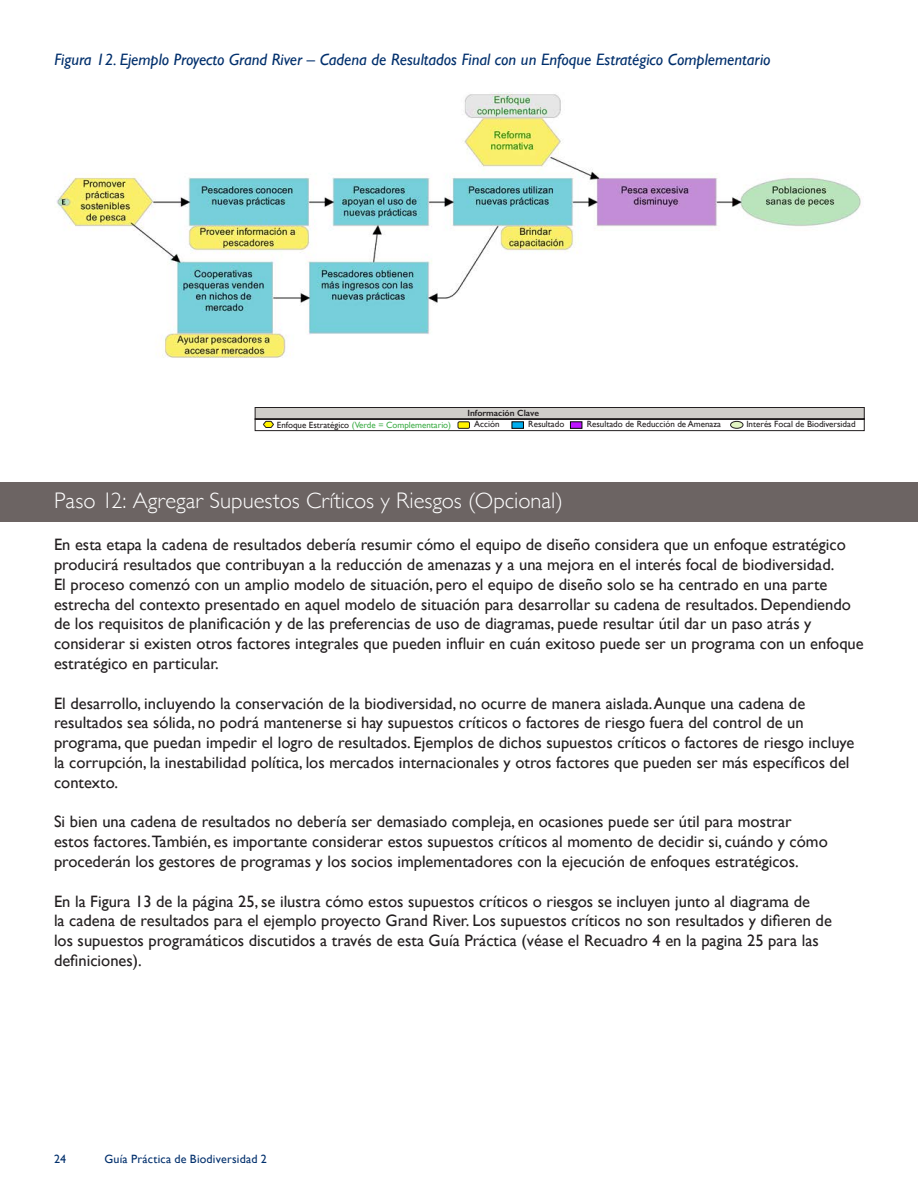
<style>
.page{position:relative;width:918px;height:1188px;background:#fff}
.page>*{position:absolute;margin:0;border:0;box-sizing:border-box;transform-origin:0 0}
.t1{font:300 22.5px "Gill Sans";color:#fff}
.t2{font:16.5px/19.8px "Gill Sans";color:#231f20}
.t3{font:italic 16.5px "Gill Sans";color:#002f6c}
.t4{font:12px "Gill Sans";letter-spacing:.02em;color:#002f6c}
.t5{font:9px "Gill Sans";color:#231f20}
.t6{font:9px "Gill Sans";color:#40ae49}
.t7{font:600 9px "Gill Sans";color:#231f20}
.s1{color:#231f20}
</style>
<div class="page">
<svg style="left:254px;top:407px;width:611px;height:24px"></svg>
<div style="left:731px;top:421px;width:12px;height:7px;background:#e3f5c3;border-radius:50%"></div>
<div style="left:730px;top:421px;width:13px;height:7px;border:1px solid #231f20;border-radius:50%"></div>
<img style="left:55px;top:92px;width:806px;height:266px">
<div style="left:0;top:482px;width:918px;height:39px;background:#6c6463"></div>
<p class="t3" style="left:54px;top:50px;width:718px">Figura 12. Ejemplo Proyecto Grand River – Cadena de Resultados Final con un Enfoque Estratégico Complementario</p>
<p class="t7" style="left:467px;top:408px;width:73px">Información Clave</p>
<p class="t6" style="left:277px;top:419px;width:176px"><span class="s1">Enfoque Estratégico</span> (Verde = Complementario)</p>
<p class="t5" style="left:474px;top:419px;width:27px">Acción</p>
<p class="t5" style="left:528px;top:419px;width:38px">Resultado</p>
<p class="t5" style="left:587px;top:419px;width:136px">Resultado de Reducción de Amenaza</p>
<p class="t5" style="left:746px;top:419px;width:111px">Interés Focal de Biodiversidad</p>
<h3 class="t1" style="left:54px;top:482px;width:511px">Paso 12: Agregar Supuestos Críticos y Riesgos (Opcional)</h3>
<p class="t2" style="left:54px;top:534px;width:811px">En esta etapa la cadena de resultados debería resumir cómo el equipo de diseño considera que un enfoque estratégico producirá resultados que contribuyan a la reducción de amenazas y a una mejora en el interés focal de biodiversidad.<br>El proceso comenzó con un amplio modelo de situación, pero el equipo de diseño solo se ha centrado en una parte estrecha del contexto presentado en aquel modelo de situación para desarrollar su cadena de resultados. Dependiendo de los requisitos de planificación y de las preferencias de uso de diagramas, puede resultar útil dar un paso atrás y considerar si existen otros factores integrales que pueden influir en cuán exitoso puede ser un programa con un enfoque estratégico en particular.</p>
<p class="t2" style="left:54px;top:693px;width:802px">El desarrollo, incluyendo la conservación de la biodiversidad, no ocurre de manera aislada.Aunque una cadena de resultados sea sólida, no podrá mantenerse si hay supuestos críticos o factores de riesgo fuera del control de un programa, que puedan impedir el logro de resultados. Ejemplos de dichos supuestos críticos o factores de riesgo incluye la corrupción, la inestabilidad política, los mercados internacionales y otros factores que pueden ser más específicos del contexto.</p>
<p class="t2" style="left:54px;top:812px;width:775px">Si bien una cadena de resultados no debería ser demasiado compleja, en ocasiones puede ser útil para mostrar estos factores.También, es importante considerar estos supuestos críticos al momento de decidir si, cuándo y cómo procederán los gestores de programas y los socios implementadores con la ejecución de enfoques estratégicos.</p>
<p class="t2" style="left:54px;top:891px;width:779px">En la Figura 13 de la página 25, se ilustra cómo estos supuestos críticos o riesgos se incluyen junto al diagrama de<br>la cadena de resultados para el ejemplo proyecto Grand River. Los supuestos críticos no son resultados y difieren de los supuestos programáticos discutidos a través de esta Guía Práctica (véase el Recuadro 4 en la pagina 25 para las definiciones).</p>
<p class="t4" style="left:54px;top:1152px;width:13px">24</p>
<p class="t4" style="left:104px;top:1152px;width:164px">Guía Práctica de Biodiversidad 2</p>
</div>
